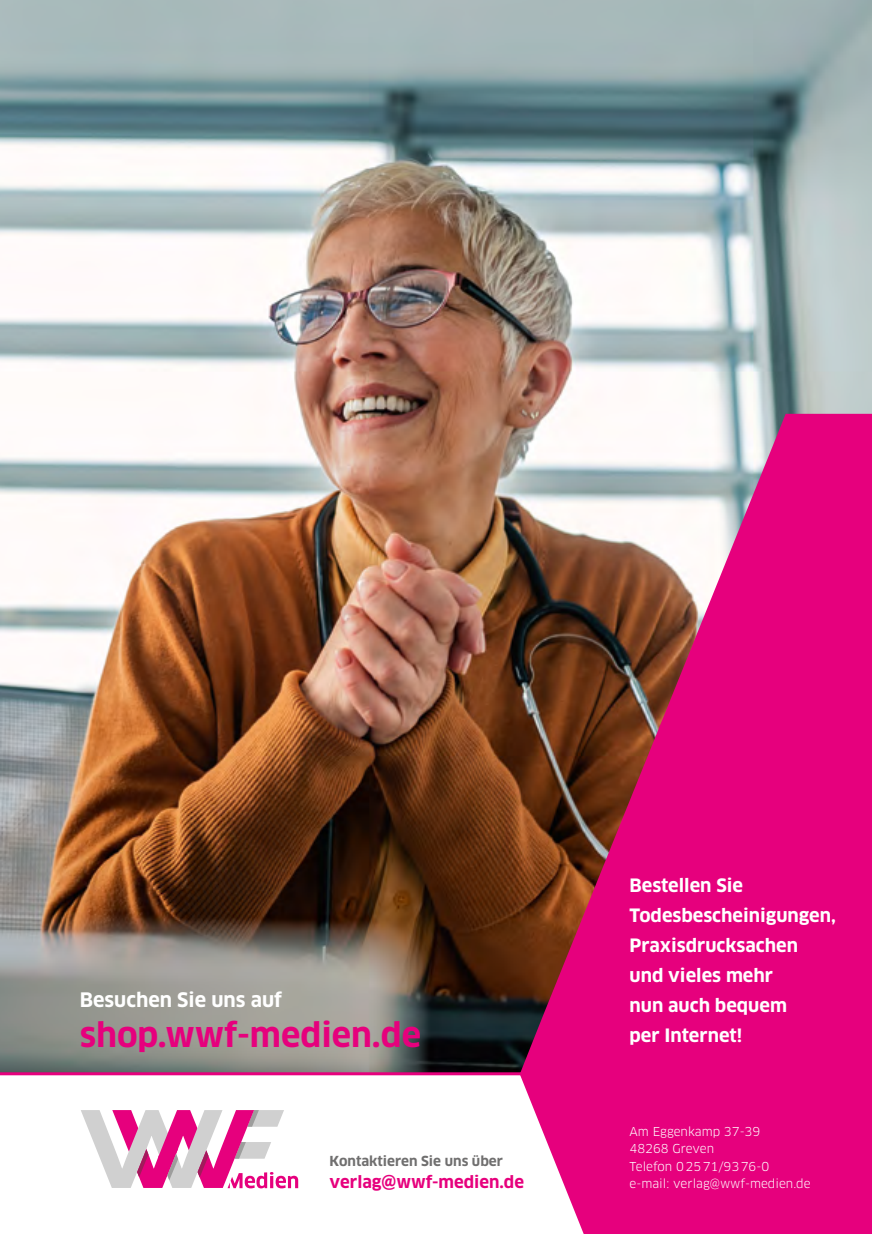
<style>
.page{position:relative;width:872px;height:1234px;background:#fff}
.page>*{position:absolute;margin:0;border:0;box-sizing:border-box;transform-origin:0 0}
.t1{font:700 33px "Clan Pro";color:#e6007d}
.t2{font:700 19.5px "Clan Pro";color:#fff}
.t3{font:700 18px/30px "Clan Pro";color:#fff}
.t4{font:700 16.5px "Clan Pro";color:#e6007d}
.t5{font:700 13.5px "Clan Pro";color:#706f6f}
.t6{font:12px/17.2px "Clan Pro";color:#fff}
</style>
<div class="page">
<img style="left:0;top:0;width:872px;height:1071px">
<svg style="left:81px;top:1110px;width:217px;height:78px"></svg>
<hr style="left:0;top:1071px;width:524px;height:3px;background:#e6007d">
<svg style="left:520px;top:414px;width:352px;height:819px;background:#cc2a78"></svg>
<p class="t2" style="left:80px;top:987px;width:204px">Besuchen Sie uns auf</p>
<h1 class="t1" style="left:80px;top:1015px;width:343px">shop.wwf-medien.de</h1>
<p class="t5" style="left:330px;top:1152px;width:175px">Kontaktieren Sie uns über</p>
<p class="t4" style="left:330px;top:1172px;width:196px">verlag@wwf-medien.de</p>
<p class="t3" style="left:629px;top:870px;width:208px">Bestellen Sie<br>Todesbescheinigungen,<br>Praxisdrucksachen und vieles mehr<br>nun auch bequem<br>per Internet!</p>
<p class="t6" style="left:629px;top:1122px;width:183px">Am Eggenkamp 37-39<br>48268 Greven<br>Telefon 02571/9376-0 e-mail: verlag@wwf-medien.de</p>
</div>
